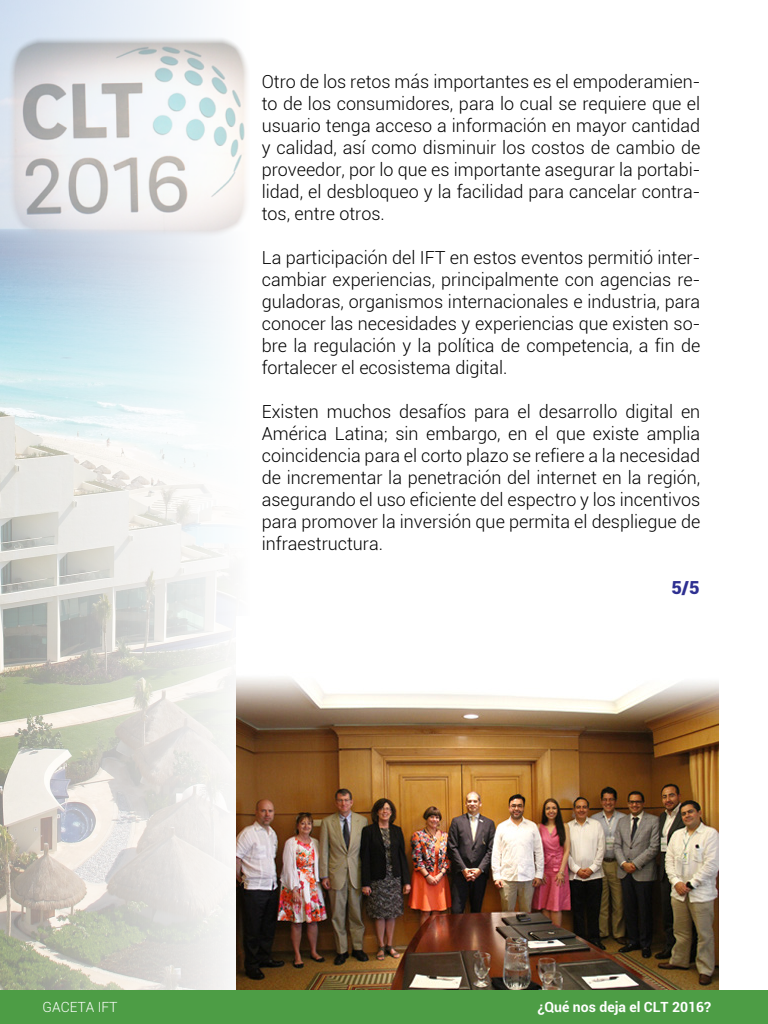
<style>
.page{position:relative;width:768px;height:1024px;background:#fff}
.page>*{position:absolute;margin:0;border:0;box-sizing:border-box;transform-origin:0 0}
.Cpo_Txt{font:300 18px/22px "Roboto";color:#000;text-align:justify}
.Cpo_Txt-2{font:900 18px "Roboto";color:#2e3091}
.t1{font:700 14px "Roboto";color:#fff}
.t2{font:300 14px "Roboto";color:#fff}
</style>
<div class="page">
<img style="left:0;top:0;width:230px;height:990px">
<img style="left:7px;top:36px;width:241px;height:202px">
<img style="left:236px;top:677px;width:483px;height:313px">
<div style="left:0;top:990px;width:768px;height:34px;background:#4d9d45"></div>
<p class="Cpo_Txt" style="left:262px;top:70px;width:440px">Otro de los retos más importantes es el empoderamien&shy;to de los consumidores, para lo cual se requiere que el usuario tenga acceso a información en mayor cantidad y calidad, así como disminuir los costos de cambio de proveedor, por lo que es importante asegurar la portabi&shy;lidad, el desbloqueo y la facilidad para cancelar contra&shy;tos, entre otros.</p>
<p class="Cpo_Txt" style="left:262px;top:246px;width:440px">La participación del IFT en estos eventos permitió inter&shy;cambiar experiencias, principalmente con agencias re&shy;guladoras, organismos internacionales e industria, para conocer las necesidades y experiencias que existen so&shy;bre la regulación y la política de competencia, a fin de fortalecer el ecosistema digital.</p>
<p class="Cpo_Txt" style="left:262px;top:400px;width:440px">Existen muchos desafíos para el desarrollo digital en América Latina; sin embargo, en el que existe amplia coincidencia para el corto plazo se refiere a la necesidad de incrementar la penetración del internet en la región, asegurando el uso eficiente del espectro y los incentivos para promover la inversión que permita el despliegue de infraestructura.</p>
<p class="Cpo_Txt-2" style="left:672px;top:575px;width:29px">5/5</p>
<p class="t2" style="left:43px;top:997px;width:77px">GACETA IFT</p>
<p class="t1" style="left:537px;top:997px;width:175px">¿Qué nos deja el CLT 2016?</p>
</div>
